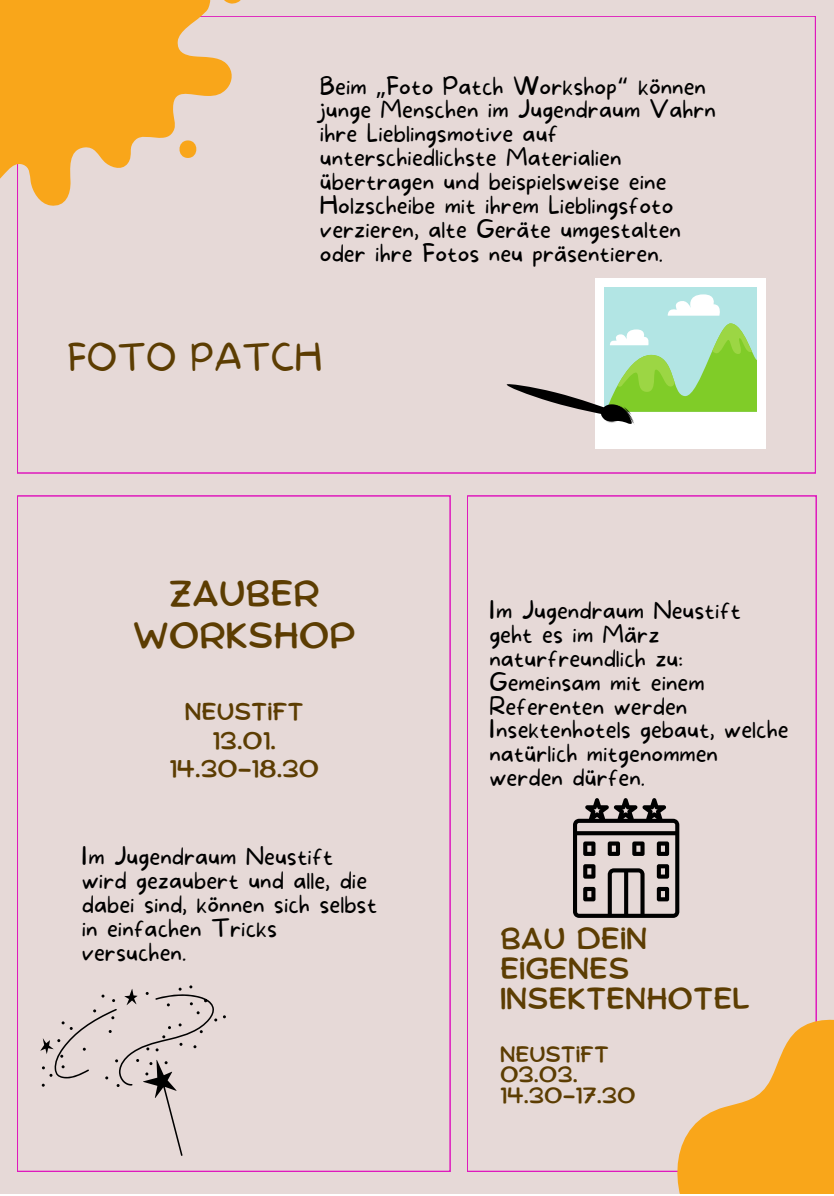
<style>
.page{position:relative;width:834px;height:1196px;background:#fff}
.page>*{position:absolute;margin:0;border:0;box-sizing:border-box;transform-origin:0 0}
.t1{font:36px/42px "Comica";color:#5c3d02;text-align:center}
.t2{font:100 36px "More Sugar";color:#5c3d02}
.t3{font:30px/30px "Comica";color:#5c3d02}
.t4{font:100 24px/24px "More Sugar";color:#000}
.t5{font:24px/28.4px "Comica";color:#5c3d02;text-align:center}
.t6{font:22px/21px "Comica";color:#5c3d02}
.s1{font-family:"Noto Sans";font-weight:400}
.s2{font-family:"Noto Sans Gurmukhi";font-weight:400}
</style>
<div class="page">
<div style="left:0;top:0;width:834px;height:1193px;background:#e6d9d7"></div>
<svg style="left:0;top:0;width:234px;height:208px;fill:#f9a61a"></svg>
<svg style="left:221px;top:0;width:20px;height:4px"></svg>
<svg style="left:177px;top:140px;width:22px;height:18px"></svg>
<svg style="left:614px;top:1017px;width:220px;height:176px"></svg>
<div style="left:596px;top:278px;width:170px;height:171px;background:#fff"></div>
<div style="left:605px;top:287px;width:152px;height:125px;background:#b2e5e4"></div>
<svg style="left:668px;top:294px;width:52px;height:22px"></svg>
<svg style="left:506px;top:323px;width:251px;height:122px"></svg>
<svg style="left:40px;top:985px;width:186px;height:170px"></svg>
<svg style="left:573px;top:798px;width:106px;height:120px"></svg>
<p class="t4" style="left:320px;top:75px;width:398px">Beim <span class="s1">„</span>Foto Patch Workshop<span class="s2">“</span> können junge Menschen im Jugendraum Vahrn ihre Lieblingsmotive auf unterschiedlichste Materialien übertragen und beispielsweise eine Holzscheibe mit ihrem Lieblingsfoto verzieren, alte Geräte umgestalten oder ihre Fotos neu präsentieren.</p>
<h1 class="t2" style="left:67px;top:336px;width:256px">FOTO PATCH</h1>
<h1 class="t1" style="left:133px;top:574px;width:224px">ZAUBER<br>WORKSHOP</h1>
<p class="t5" style="left:169px;top:698px;width:151px">NEUSTIFT<br>13.01.<br>14.30-18.30</p>
<p class="t4" style="left:82px;top:845px;width:297px">Im Jugendraum Neustift wird gezaubert und alle, die dabei sind, können sich selbst in einfachen Tricks versuchen.</p>
<p class="t4" style="left:489px;top:599px;width:301px">Im Jugendraum Neustift geht es im März naturfreundlich zu:<br>Gemeinsam mit einem<br>Referenten werden<br>Insektenhotels gebaut, welche natürlich mitgenommen werden dürfen.</p>
<p class="t3" style="left:500px;top:925px;width:252px">BAU DEIN<br>EIGENES<br>INSEKTENHOTEL</p>
<p class="t6" style="left:500px;top:1044px;width:137px">NEUSTIFT<br>03.03.<br>14.30-17.30</p>
</div>
